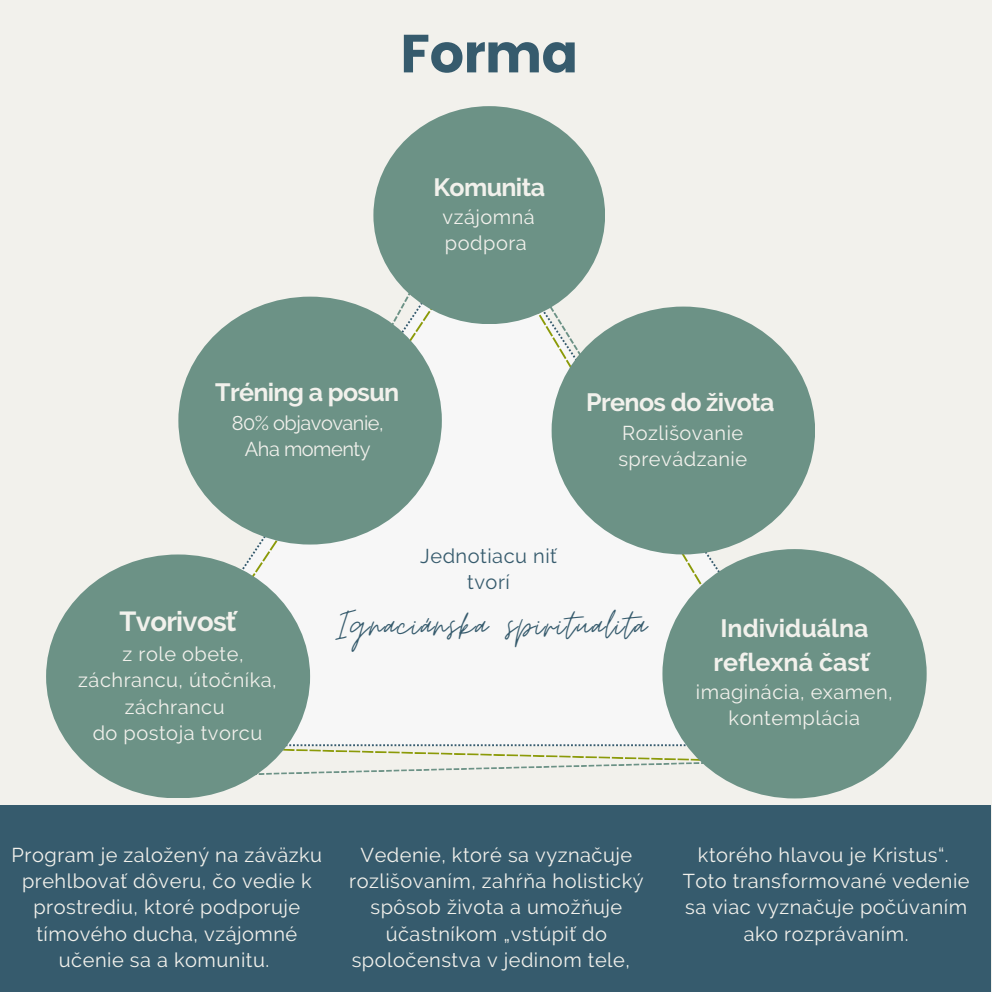
<style>
.page{position:relative;width:992px;height:992px;background:#f2f1ec}
.page>*{position:absolute;margin:0;border:0;box-sizing:border-box;transform-origin:0 0}
.t1{font:53.75px "Poppins";letter-spacing:-.025em;color:#365b6d}
.t2{font:45px "Moon Time";letter-spacing:.025em;color:#365b6d}
.t3{font:700 27.5px "Raleway";letter-spacing:-.025em;color:#f2f1ec}
.t4{font:700 25px "Raleway";letter-spacing:-.025em;color:#f2f1ec}
.t5{font:700 25px/33.8px "Raleway";color:#f2f1ec}
.t6{font:20px/26.2px "Raleway";letter-spacing:.025em;color:#f2f1ec;text-align:center}
.t7{font:20px "Raleway";letter-spacing:-.025em;color:#f2f1ec}
.t8{font:20px "Raleway";letter-spacing:.025em;color:#365b6d}
</style>
<div class="page">
<svg style="left:179px;top:225px;width:630px;height:538px;fill:#f7f7f7"></svg>
<div style="left:662px;top:549px;width:265px;height:249px;background:#6c9286;border-radius:50%"></div>
<div style="left:46px;top:554px;width:264px;height:244px;background:#6c9286;border-radius:50%"></div>
<div style="left:552px;top:307px;width:263px;height:247px;background:#6c9286;border-radius:50%"></div>
<div style="left:373px;top:106px;width:232px;height:217px;background:#6c9286;border-radius:50%"></div>
<div style="left:0;top:805px;width:334px;height:187px;background:#365b6d"></div>
<div style="left:178px;top:297px;width:264px;height:247px;background:#6c9286;border-radius:50%"></div>
<div style="left:330px;top:805px;width:332px;height:187px;background:#365b6d"></div>
<div style="left:661px;top:805px;width:330px;height:187px;background:#365b6d"></div>
<p class="t1" style="left:400px;top:22px;width:180px">Forma</p>
<p class="t4" style="left:433px;top:172px;width:113px">Komunita</p>
<p class="t6" style="left:443px;top:204px;width:94px;text-align:left">vzájomná podpora</p>
<p class="t4" style="left:215px;top:378px;width:186px">Tréning a posun</p>
<p class="t7" style="left:232px;top:411px;width:153px">80% objavovanie,</p>
<p class="t7" style="left:245px;top:437px;width:127px">Aha momenty</p>
<p class="t4" style="left:586px;top:388px;width:190px">Prenos do života</p>
<p class="t6" style="left:622px;top:419px;width:123px">Rozlišovanie</p>
<p class="t6" style="left:618px;top:446px;width:130px">sprevádzanie</p>
<p class="t3" style="left:120px;top:605px;width:118px">Tvorivosť</p>
<p class="t6" style="left:78px;top:641px;width:200px">z role obete, záchrancu, útočníka, záchrancu</p>
<p class="t6" style="left:93px;top:720px;width:171px">do postoja tvorcu</p>
<p class="t8" style="left:420px;top:544px;width:138px">Jednotiacu niť</p>
<p class="t8" style="left:467px;top:570px;width:44px">tvorí</p>
<p class="t2" style="left:336px;top:598px;width:312px">Ignaciánska spiritualita</p>
<p class="t5" style="left:713px;top:611px;width:158px">Individuálna reflexná časť</p>
<p class="t6" style="left:696px;top:679px;width:198px">imaginácia, examen, kontemplácia</p>
<p class="t6" style="left:12px;top:841px;width:312px">Program je založený na záväzku prehlbovať dôveru, čo vedie k prostrediu, ktoré podporuje tímového ducha, vzájomné učenie sa a komunitu.</p>
<p class="t6" style="left:349px;top:841px;width:296px">Vedenie, ktoré sa vyznačuje rozlišovaním, zahŕňa holistický spôsob života a umožňuje účastníkom „vstúpiť do spoločenstva v jedinom tele,</p>
<p class="t6" style="left:698px;top:841px;width:252px">ktorého hlavou je Kristus“.</p>
<p class="t6" style="left:683px;top:868px;width:288px">Toto transformované vedenie sa viac vyznačuje počúvaním ako rozprávaním.</p>
</div>
